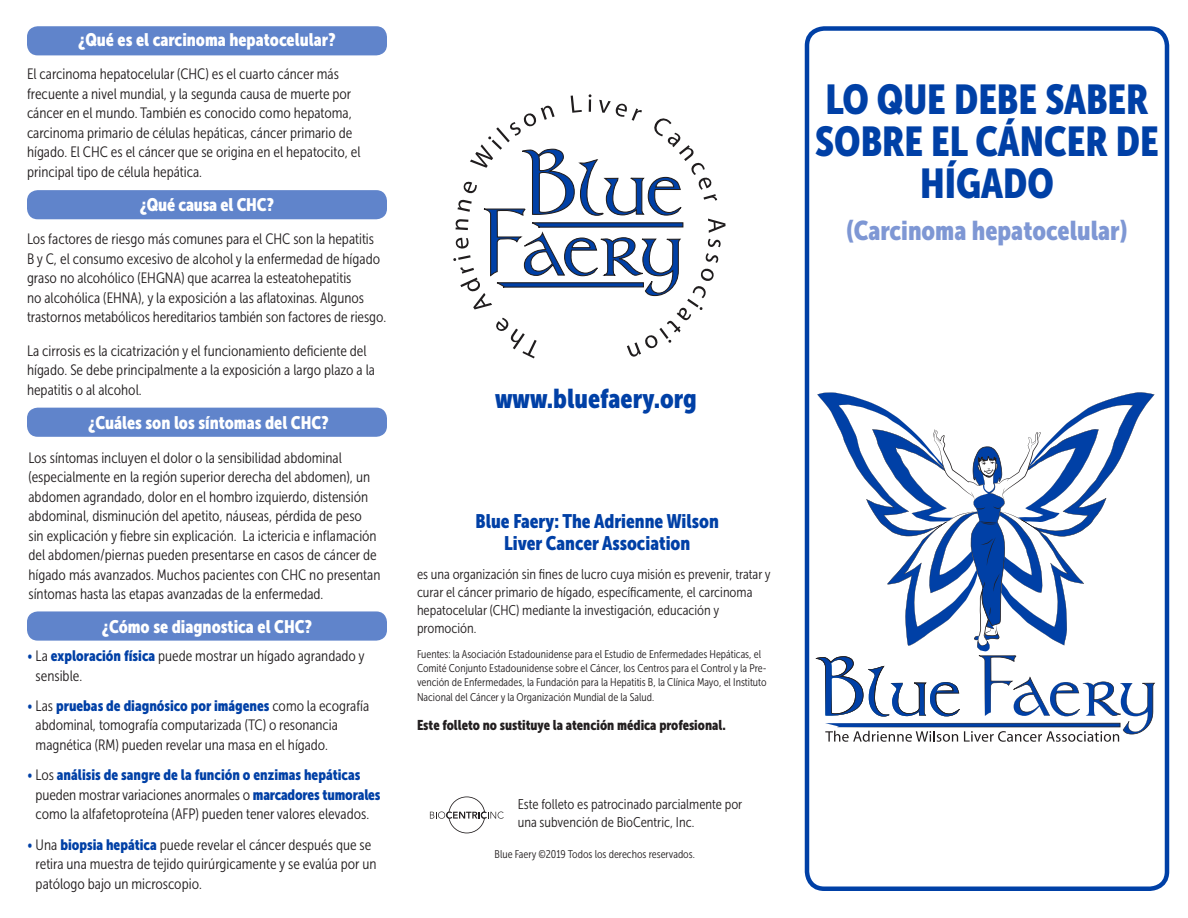
<style>
.page{position:relative;width:1188px;height:918px;background:#fff}
.page>*{position:absolute;margin:0;border:0;box-sizing:border-box;transform-origin:0 0}
.Cover{font:41.4px/42px "Museo Sans Cond 900";color:#0040a6;text-align:center}
.Cover-2{font:27px "Museo Sans Cond 900";color:#7e97d4}
.Text_1{font:27px "Museo Sans Cond 900";color:#0040a6}
.Text_1-2{font:19.5px/22.5px "Museo Sans Cond 900";color:#0040a6;text-align:center}
.S_1{font:18px "Museo Sans Cond 900";color:#fff}
.S_1-2{font:15px/19.5px "Museo Sans Cond 300";color:#231f20}
.Text_1-3{font:15px/19.5px "Museo Sans Cond 300";letter-spacing:-.005em;color:#231f20}
.Text_1-4{font:14.1px/18px "Museo Sans Cond 300";color:#231f20}
.Text_1-5{font:14.1px "Museo Sans Cond 900";color:#231f20}
.Sources{font:11.25px/14.2px "Museo Sans Cond 300";color:#231f20}
.Text_1-6{font:11.25px "Museo Sans Cond 300";color:#231f20}
.s1{color:#0040a6}
.s2{font-family:"Museo Sans Cond 900";color:#0040a6}
</style>
<div class="page">
<div style="left:805px;top:26px;width:364px;height:865px;border:4px solid #0040a6;border-radius:17px"></div>
<svg style="left:453px;top:94px;width:273px;height:264px"></svg>
<svg style="left:816px;top:392px;width:339px;height:350px"></svg>
<svg style="left:430px;top:797px;width:74px;height:36px"></svg>
<div style="left:27px;top:611px;width:360px;height:30px;background:#6084cb;border-radius:11px"></div>
<div style="left:27px;top:408px;width:360px;height:29px;background:#6084cb;border-radius:11px"></div>
<div style="left:27px;top:190px;width:360px;height:29px;background:#6084cb;border-radius:11px"></div>
<div style="left:27px;top:26px;width:360px;height:29px;background:#6084cb;border-radius:11px"></div>
<p class="S_1" style="left:78px;top:29px;width:259px">¿Qué es el carcinoma hepatocelular?</p>
<p class="S_1-2" style="left:27px;top:65px;width:335px">El carcinoma hepatocelular (CHC) es el cuarto cáncer más frecuente a nivel mundial, y la segunda causa de muerte por cáncer en el mundo. También es conocido como hepatoma, carcinoma primario de células hepáticas, cáncer primario de hígado. El CHC es el cáncer que se origina en el hepatocito, el principal tipo de célula hepática.</p>
<p class="S_1" style="left:140px;top:194px;width:136px">¿Qué causa el CHC?</p>
<p class="S_1-2" style="left:27px;top:230px;width:361px">Los factores de riesgo más comunes para el CHC son la hepatitis<br>B y C, el consumo excesivo de alcohol y la enfermedad de hígado graso no alcohólico (EHGNA) que acarrea la esteatohepatitis<br>no alcohólica (EHNA), y la exposición a las aflatoxinas. Algunos trastornos metabólicos hereditarios también son factores de riesgo.</p>
<p class="S_1-2" style="left:27px;top:341px;width:350px">La cirrosis es la cicatrización y el funcionamiento deficiente del hígado. Se debe principalmente a la exposición a largo plazo a la hepatitis o al alcohol.</p>
<p class="S_1" style="left:88px;top:413px;width:242px">¿Cuáles son los síntomas del CHC?</p>
<p class="S_1-2" style="left:28px;top:448px;width:353px">Los síntomas incluyen el dolor o la sensibilidad abdominal (especialmente en la región superior derecha del abdomen), un abdomen agrandado, dolor en el hombro izquierdo, distensión abdominal, disminución del apetito, náuseas, pérdida de peso sin explicación y fiebre sin explicación. La ictericia e inflamación del abdomen/piernas pueden presentarse en casos de cáncer de hígado más avanzados. Muchos pacientes con CHC no presentan síntomas hasta las etapas avanzadas de la enfermedad.</p>
<p class="S_1" style="left:102px;top:616px;width:212px">¿Cómo se diagnostica el CHC?</p>
<p class="Text_1-3" style="left:36px;top:646px;width:331px;text-indent:-9px"><span class="s1">•</span> La <span class="s2">exploración física</span> puede mostrar un hígado agrandado y sensible.</p>
<p class="Text_1-3" style="left:36px;top:696px;width:335px;text-indent:-9px"><span class="s1">•</span> Las <span class="s2">pruebas de diagnósico por imágenes</span> como la ecografía abdominal, tomografía computarizada (TC) o resonancia magnética (RM) pueden revelar una masa en el hígado.</p>
<p class="Text_1-3" style="left:36px;top:765px;width:346px;text-indent:-9px"><span class="s1">•</span> Los <span class="s2">análisis de sangre de la función o enzimas hepáticas </span>pueden mostrar variaciones anormales o <span class="s2">marcadores tumorales </span>como la alfafetoproteína (AFP) pueden tener valores elevados.</p>
<p class="Text_1-3" style="left:36px;top:835px;width:342px;text-indent:-9px"><span class="s1">•</span> Una <span class="s2">biopsia hepática</span> puede revelar el cáncer después que se retira una muestra de tejido quirúrgicamente y se evalúa por un patólogo bajo un microscopio.</p>
<p class="Text_1" style="left:495px;top:384px;width:203px">www.bluefaery.org</p>
<p class="Text_1-2" style="left:476px;top:510px;width:245px">Blue Faery: The Adrienne Wilson<br>Liver Cancer Association</p>
<p class="Text_1-4" style="left:417px;top:565px;width:355px">es una organización sin fines de lucro cuya misión es prevenir, tratar y curar el cáncer primario de hígado, específicamente, el carcinoma hepatocelular (CHC) mediante la investigación, educación y promoción.</p>
<p class="Sources" style="left:417px;top:647px;width:351px">Fuentes: la Asociación Estadounidense para el Estudio de Enfermedades Hepáticas, el Comité Conjunto Estadounidense sobre el Cáncer, los Centros para el Control y la Pre&shy;vención de Enfermedades, la Fundación para la Hepatitis B, la Clínica Mayo, el Instituto Nacional del Cáncer y la Organización Mundial de la Salud.</p>
<p class="Text_1-5" style="left:417px;top:717px;width:310px">Este folleto no sustituye la atención médica profesional.</p>
<p class="Text_1-4" style="left:518px;top:795px;width:226px">Este folleto es patrocinado parcialmente por una subvención de BioCentric, Inc.</p>
<p class="Text_1-6" style="left:495px;top:848px;width:202px">Blue Faery ©2019 Todos los derechos reservados.</p>
<p class="Cover" style="left:815px;top:79px;width:345px">LO QUE DEBE SABER<br>SOBRE EL CÁNCER DE<br>HÍGADO</p>
<p class="Cover-2" style="left:847px;top:215px;width:282px">(Carcinoma hepatocelular)</p>
</div>
